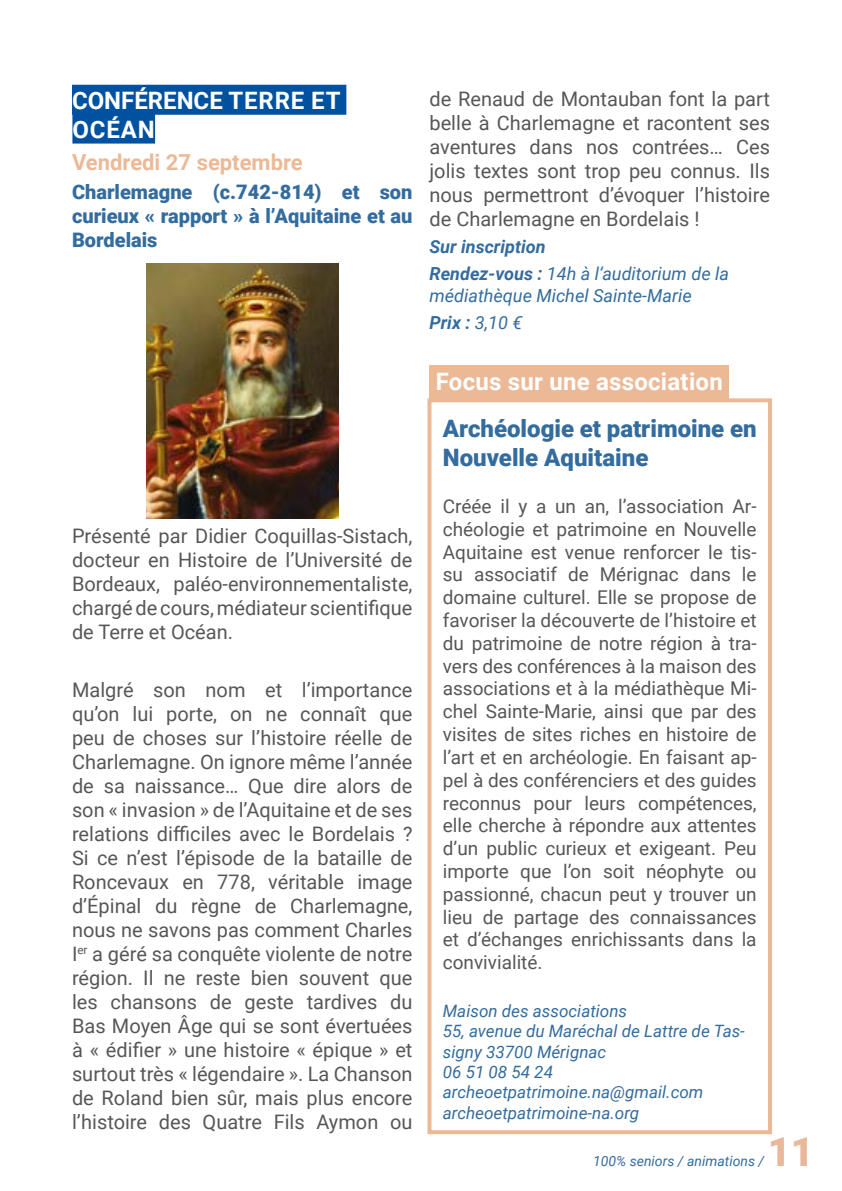
<style>
.page{position:relative;width:842px;height:1191px;background:#fff}
.page>*{position:absolute;margin:0;border:0;box-sizing:border-box;transform-origin:0 0}
.t1{font:900 40px "Roboto";color:#e9b79a}
.t2{font:700 24px/28.8px "Roboto";letter-spacing:.01em;color:#fff}
.t3{font:900 24px/28.8px "Roboto";color:#336c9e}
.t4{font:700 22px "Roboto";color:#ecb997}
.t5{font:20px/24px "Roboto";color:#575756;text-align:justify}
.t6{font:900 20px/24px "Roboto";color:#336c9e;text-align:justify}
.t7{font:19px/22.8px "Roboto";color:#575756;text-align:justify}
.t8{font:italic 700 18px/27.2px "Roboto";color:#336c9e}
.t9{font:italic 18px/27.2px "Roboto";color:#336c9e}
.t10{font:italic 17px/20.4px "Roboto";color:#336c9e}
.t11{font:italic 14px "Roboto";color:#336c9e}
.s1{font-weight:400}
.s2{font-weight:700}
</style>
<div class="page">
<div style="left:72px;top:85px;width:274px;height:30px;background:#0052a1"></div>
<div style="left:72px;top:114px;width:83px;height:30px;background:#0052a1"></div>
<div style="left:427px;top:398px;width:345px;height:736px;border:4px solid #ecb997"></div>
<div style="left:429px;top:366px;width:300px;height:34px;background:#ecb997"></div>
<img style="left:146px;top:264px;width:192px;height:254px">
<p class="t2" style="left:72px;top:85px;width:270px">CONFÉRENCE TERRE ET<br>OCÉAN</p>
<p class="t4" style="left:72px;top:146px;width:232px">Vendredi 27 septembre</p>
<p class="t6" style="left:72px;top:179px;width:342px">Charlemagne (c.742-814) et son curieux « rapport » à l’Aquitaine et au Bordelais</p>
<p class="t5" style="left:72px;top:523px;width:342px">Présenté par Didier Coquillas-Sistach, docteur en Histoire de l’Université de Bordeaux, paléo-environnementaliste, chargé de cours, médiateur scientifique de Terre et Océan.</p>
<p class="t5" style="left:72px;top:677px;width:342px">Malgré son nom et l’importance qu’on lui porte, on ne connaît que peu de choses sur l’histoire réelle de Charlemagne. On ignore même l’année de sa naissance… Que dire alors de son « invasion » de l’Aquitaine et de ses relations difficiles avec le Bordelais ?<br>Si ce n’est l’épisode de la bataille de Roncevaux en 778, véritable image d’Épinal du règne de Charlemagne, nous ne savons pas comment Charles I<sup>er</sup> a géré sa conquête violente de notre région. Il ne reste bien souvent que les chansons de geste tardives du Bas Moyen Âge qui se sont évertuées à « édifier » une histoire « épique » et surtout très « légendaire ». La Chanson de Roland bien sûr, mais plus encore l’histoire des Quatre Fils Aymon ou</p>
<p class="t5" style="left:429px;top:86px;width:342px">de Renaud de Montauban font la part belle à Charlemagne et racontent ses aventures dans nos contrées… Ces jolis textes sont trop peu connus. Ils nous permettront d’évoquer l’histoire de Charlemagne en Bordelais !</p>
<p class="t8" style="left:429px;top:232px;width:301px">Sur inscription<br>Rendez-vous : <span class="s1">14h à l’auditorium de la</span></p>
<p class="t9" style="left:429px;top:281px;width:264px">médiathèque Michel Sainte-Marie<br><span class="s2">Prix :</span> 3,10 €</p>
<p class="t2" style="left:436px;top:366px;width:289px">Focus sur une association</p>
<p class="t3" style="left:443px;top:413px;width:315px">Archéologie et patrimoine en<br>Nouvelle Aquitaine</p>
<p class="t7" style="left:443px;top:494px;width:315px">Créée il y a un an, l’association Ar&shy;chéologie et patrimoine en Nouvelle Aquitaine est venue renforcer le tis&shy;su associatif de Mérignac dans le domaine culturel. Elle se propose de favoriser la découverte de l’histoire et du patrimoine de notre région à tra&shy;vers des conférences à la maison des associations et à la médiathèque Mi&shy;chel Sainte-Marie, ainsi que par des visites de sites riches en histoire de l’art et en archéologie. En faisant ap&shy;pel à des conférenciers et des guides reconnus pour leurs compétences, elle cherche à répondre aux attentes d’un public curieux et exigeant. Peu importe que l’on soit néophyte ou passionné, chacun peut y trouver un lieu de partage des connaissances et d’échanges enrichissants dans la convivialité.</p>
<p class="t10" style="left:443px;top:1000px;width:304px">Maison des associations<br>55, avenue du Maréchal de Lattre de Tas&shy;signy 33700 Mérignac<br>06 51 08 54 24 archeoetpatrimoine.na@gmail.com archeoetpatrimoine-na.org</p>
<h1 class="t1" style="left:768px;top:1123px;width:48px">11</h1>
<p class="t11" style="left:593px;top:1150px;width:173px">100% seniors / animations /</p>
</div>
